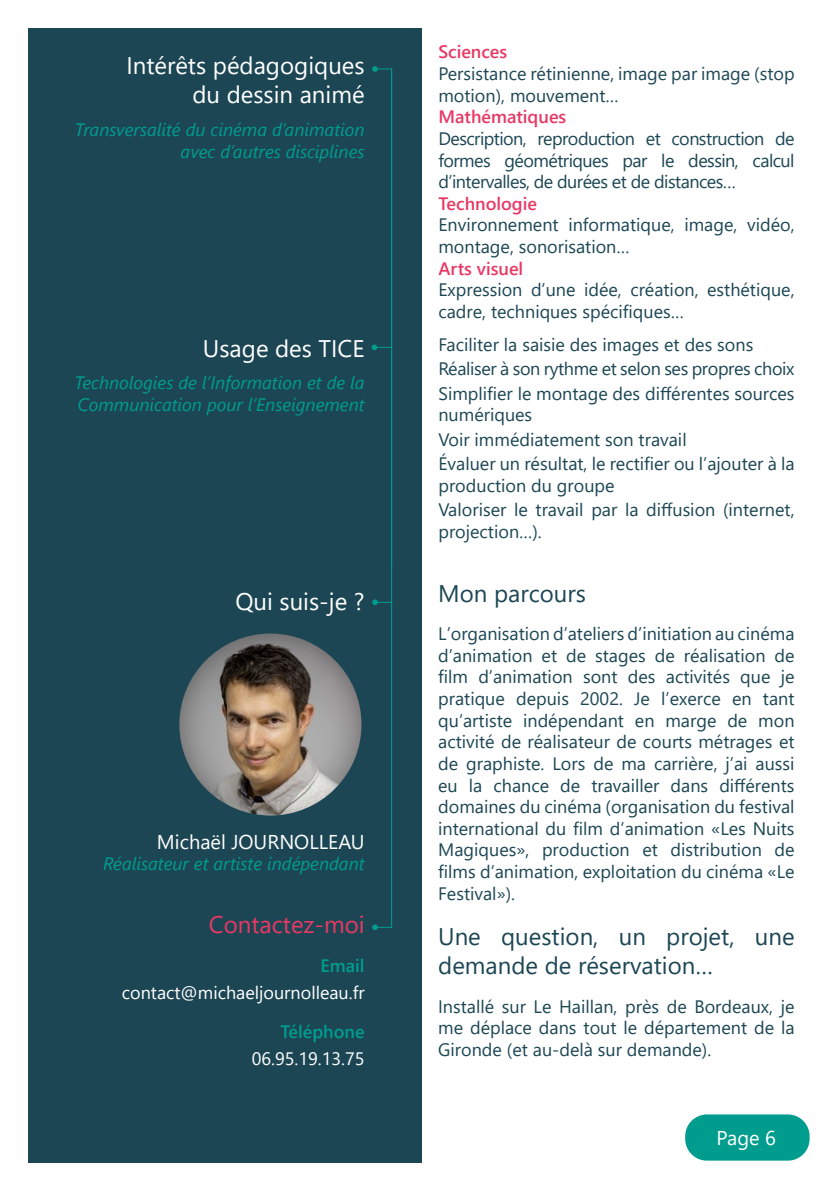
<style>
.page{position:relative;width:840px;height:1191px;background:#fff}
.page>*{position:absolute;margin:0;border:0;box-sizing:border-box;transform-origin:0 0}
.t1{font:24px/28.8px "Segoe UI";color:#fff;text-align:right}
.t2{font:24px/28.8px "Segoe UI";color:#1c4654}
.t3{font:24px "Segoe UI";color:#e83965}
.t4{font:20px "Segoe UI";color:#fff}
.t5{font:18px/21.6px "Segoe UI";color:#1c4654}
.t6{font:italic 18px/21.6px "Segoe UI";color:#009d8f;text-align:right}
.t7{font:18px "Segoe UI";color:#fff}
.t8{font:600 18px "Segoe UI";color:#e83965}
.t9{font:600 18px "Segoe UI";color:#009d8f}
</style>
<div class="page">
<div style="left:28px;top:28px;width:393px;height:539px;background:#1c4654"></div>
<div style="left:28px;top:567px;width:393px;height:595px;background:#1c4654"></div>
<img style="left:179px;top:633px;width:182px;height:182px;border-radius:91px">
<hr style="left:391px;top:68px;width:1px;height:859px;background:#009d8f">
<svg style="left:372px;top:66px;width:20px;height:6px"></svg>
<svg style="left:372px;top:599px;width:19px;height:6px"></svg>
<svg style="left:372px;top:924px;width:20px;height:6px"></svg>
<svg style="left:371px;top:344px;width:20px;height:6px"></svg>
<div style="left:683px;top:1113px;width:127px;height:48px;background:#009d8f;border-radius:23px"></div>
<div style="left:682px;top:1112px;width:129px;height:50px;border:2px solid #fff;border-radius:23px"></div>
<h1 class="t1" style="left:126px;top:49px;width:240px">Intérêts pédagogiques du dessin animé</h1>
<p class="t6" style="left:75px;top:116px;width:291px">Transversalité du cinéma d’animation avec d’autres disciplines</p>
<h1 class="t1" style="left:203px;top:331px;width:163px">Usage des TICE</h1>
<p class="t6" style="left:75px;top:369px;width:291px;text-align:left">Technologies de l’Information et de la<br>Communication pour l’Enseignement</p>
<h1 class="t1" style="left:235px;top:585px;width:131px">Qui suis-je ?</h1>
<p class="t4" style="left:157px;top:823px;width:209px">Michaël JOURNOLLEAU</p>
<p class="t6" style="left:103px;top:850px;width:263px">Réalisateur et artiste indépendant</p>
<h1 class="t3" style="left:209px;top:902px;width:157px">Contactez-moi</h1>
<p class="t9" style="left:320px;top:948px;width:46px">Email</p>
<p class="t7" style="left:122px;top:975px;width:244px">contact@michaeljournolleau.fr</p>
<p class="t9" style="left:280px;top:1014px;width:86px">Téléphone</p>
<p class="t7" style="left:252px;top:1041px;width:114px">06.95.19.13.75</p>
<p class="t8" style="left:438px;top:35px;width:70px">Sciences</p>
<p class="t5" style="left:438px;top:61px;width:357px">Persistance rétinienne, image par image (stop motion), mouvement…</p>
<p class="t8" style="left:438px;top:100px;width:129px">Mathématiques</p>
<p class="t5" style="left:438px;top:126px;width:357px;text-align:justify">Description, reproduction et construction de formes géométriques par le dessin, calcul d’intervalles, de durées et de distances…</p>
<p class="t8" style="left:438px;top:186px;width:100px">Technologie</p>
<p class="t5" style="left:438px;top:212px;width:357px">Environnement informatique, image, vidéo, montage, sonorisation…</p>
<p class="t8" style="left:438px;top:251px;width:86px">Arts visuel</p>
<p class="t5" style="left:438px;top:277px;width:357px">Expression d’une idée, création, esthétique, cadre, techniques spécifiques…</p>
<p class="t5" style="left:438px;top:330px;width:357px;line-height:24.4px">Faciliter la saisie des images et des sons<br>Réaliser à son rythme et selon ses propres choix<br>Simplifier le montage des différentes sources</p>
<p class="t5" style="left:438px;top:401px;width:357px;line-height:24.4px">numériques<br>Voir immédiatement son travail<br>Évaluer un résultat, le rectifier ou l’ajouter à la</p>
<p class="t5" style="left:438px;top:471px;width:357px;line-height:24.4px">production du groupe<br>Valoriser le travail par la diffusion (internet,</p>
<p class="t5" style="left:438px;top:519px;width:105px">projection…).</p>
<h1 class="t2" style="left:438px;top:576px;width:149px">Mon parcours</h1>
<p class="t5" style="left:438px;top:621px;width:358px;text-align:justify">L’organisation d’ateliers d’initiation au cinéma d’animation et de stages de réalisation de film d’animation sont des activités que je pratique depuis 2002. Je l’exerce en tant qu’artiste indépendant en marge de mon activité de réalisateur de courts métrages et de graphiste. Lors de ma carrière, j’ai aussi eu la chance de travailler dans différents domaines du cinéma (organisation du festival international du film d’animation «Les Nuits Magiques», production et distribution de films d’animation, exploitation du cinéma «Le Festival»).</p>
<h1 class="t2" style="left:438px;top:920px;width:358px">Une question, un projet, une demande de réservation…</h1>
<p class="t5" style="left:438px;top:994px;width:358px;text-align:justify">Installé sur Le Haillan, près de Bordeaux, je me déplace dans tout le département de la Gironde (et au-delà sur demande).</p>
<p class="t4" style="left:716px;top:1118px;width:61px">Page 6</p>
</div>
